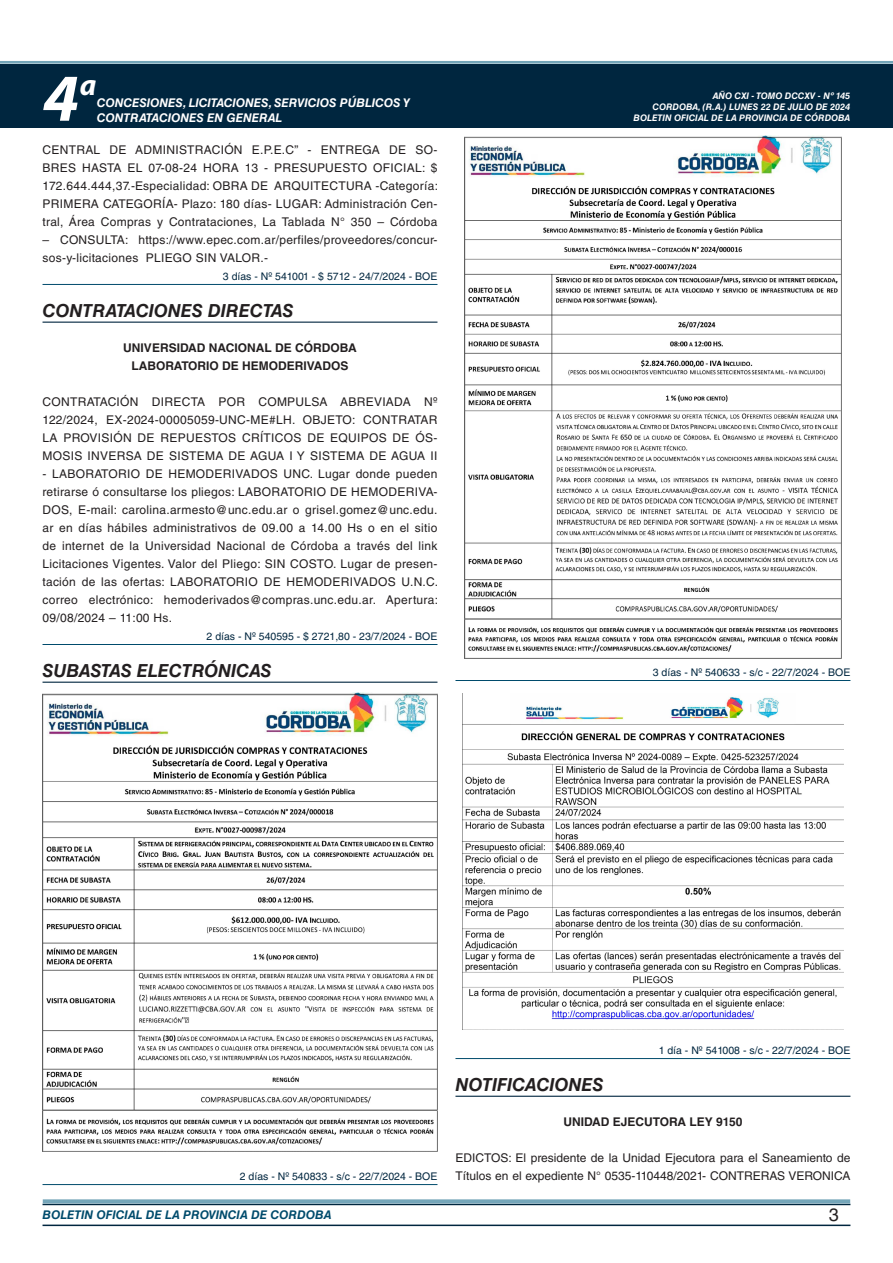
<style>
.page{position:relative;width:893px;height:1263px;background:#fff}
.page>*{position:absolute;margin:0;border:0;box-sizing:border-box;transform-origin:0 0}
.t1{font:italic 700 67.5px "Myriad Pro";color:#fff}
.t2{font:italic 700 30px "Myriad Pro";color:#fff}
.NOMBRE_DE_MINISTERIO{font:italic 700 18px "Helvetica LT Std";color:#231f20}
.t3{font:18px "Helvetica LT Std";color:#231f20}
.TEXTO_BASE{font:12px/18px "Helvetica LT Std";letter-spacing:.025em;color:#231f20;text-align:justify}
.TEXTO_BASE-2{font:12px/18px "Helvetica LT Std";color:#231f20}
.RESUELVE{font:700 12px "Helvetica LT Std";color:#231f20}
.t4{font:italic 700 12px/14.4px "Helvetica LT Std";color:#fff}
.t5{font:italic 700 12px "Helvetica LT Std";color:#004b6c}
.FECHA_DE_VENCIMIENTO{font:10.5px "Helvetica LT Std";color:#00263f}
.t6{font:italic 700 9px/10.8px "Helvetica LT Std";color:#fff;text-align:right}
</style>
<div class="page">
<div style="left:0;top:61px;width:893px;height:6px;background:#fff;opacity:.75"></div>
<hr style="left:43px;top:1224px;width:807px;height:2px;background:#00263f">
<div style="left:42px;top:1198px;width:809px;height:8px;background:#fff;opacity:.75"></div>
<div style="left:0;top:64px;width:893px;height:64px;background:#00263f"></div>
<hr style="left:43px;top:284px;width:394px;height:1px;background:#004b6c">
<hr style="left:43px;top:322px;width:394px;height:1px;background:#00263f">
<hr style="left:43px;top:644px;width:394px;height:1px;background:#004b6c">
<hr style="left:43px;top:682px;width:394px;height:1px;background:#00263f">
<hr style="left:43px;top:1184px;width:394px;height:1px;background:#004b6c">
<img style="left:43px;top:692px;width:394px;height:460px">
<hr style="left:455px;top:680px;width:395px;height:1px;background:#004b6c">
<hr style="left:455px;top:1058px;width:395px;height:1px;background:#004b6c">
<hr style="left:455px;top:1096px;width:395px;height:1px;background:#00263f">
<img style="left:464px;top:135px;width:377px;height:524px">
<img style="left:462px;top:693px;width:381px;height:337px">
<h1 class="t1" style="left:43px;top:54px;width:38px">4</h1>
<h2 class="t2" style="left:80px;top:66px;width:18px">a</h2>
<p class="t4" style="left:97px;top:96px;width:315px">CONCESIONES, LICITACIONES, SERVICIOS PÚBLICOS Y<br>CONTRATACIONES EN GENERAL</p>
<p class="TEXTO_BASE" style="left:43px;top:141px;width:397px">CENTRAL DE ADMINISTRACIÓN E.P.E.C” - ENTREGA DE SO-BRES HASTA EL 07-08-24 HORA 13 - PRESUPUESTO OFICIAL: $ 172.644.444,37.-Especialidad: OBRA DE ARQUITECTURA -Categoría:<br>PRIMERA CATEGORÍA- Plazo: 180 días- LUGAR: Administración Cen&shy;tral, Área Compras y Contrataciones, La Tablada N° 350 – Córdoba</p>
<p class="TEXTO_BASE" style="left:43px;top:231px;width:396px">– CONSULTA: https://www.epec.com.ar/perfiles/proveedores/concur&shy;sos-y-licitaciones PLIEGO SIN VALOR.-</p>
<p class="FECHA_DE_VENCIMIENTO" style="left:223px;top:270px;width:216px">3 días - Nº 541001 - $ 5712 - 24/7/2024 - BOE</p>
<p class="NOMBRE_DE_MINISTERIO" style="left:43px;top:300px;width:252px">CONTRATACIONES DIRECTAS</p>
<p class="RESUELVE" style="left:123px;top:340px;width:235px">UNIVERSIDAD NACIONAL DE CÓRDOBA</p>
<p class="RESUELVE" style="left:131px;top:358px;width:219px">LABORATORIO DE HEMODERIVADOS</p>
<p class="TEXTO_BASE" style="left:43px;top:393px;width:396px">CONTRATACIÓN DIRECTA POR COMPULSA ABREVIADA Nº 122/2024, EX-2024-00005059-UNC-ME#LH. OBJETO: CONTRATAR LA PROVISIÓN DE REPUESTOS CRÍTICOS DE EQUIPOS DE ÓS-MOSIS INVERSA DE SISTEMA DE AGUA I Y SISTEMA DE AGUA II</p>
<p class="TEXTO_BASE" style="left:43px;top:465px;width:397px">- LABORATORIO DE HEMODERIVADOS UNC. Lugar donde pueden retirarse ó consultarse los pliegos: LABORATORIO DE HEMODERIVA-DOS, E-mail: carolina.armesto@unc.edu.ar o grisel.gomez@unc.edu. ar en días hábiles administrativos de 09.00 a 14.00 Hs o en el sitio de internet de la Universidad Nacional de Córdoba a través del link Licitaciones Vigentes. Valor del Pliego: SIN COSTO. Lugar de presen&shy;tación de las ofertas: LABORATORIO DE HEMODERIVADOS U.N.C. correo electrónico: hemoderivados@compras.unc.edu.ar. Apertura:<br>09/08/2024 – 11:00 Hs.</p>
<p class="FECHA_DE_VENCIMIENTO" style="left:207px;top:630px;width:232px">2 días - Nº 540595 - $ 2721,80 - 23/7/2024 - BOE</p>
<p class="NOMBRE_DE_MINISTERIO" style="left:43px;top:660px;width:230px">SUBASTAS ELECTRÓNICAS</p>
<p class="t6" style="left:652px;top:91px;width:199px">AÑO CXI - TOMO DCCXV - Nº 145<br>CORDOBA, (R.A.) LUNES 22 DE JULIO DE 2024</p>
<p class="t6" style="left:634px;top:112px;width:218px">BOLETIN OFICIAL DE LA PROVINCIA DE CÓRDOBA</p>
<p class="FECHA_DE_VENCIMIENTO" style="left:653px;top:666px;width:199px">3 días - Nº 540633 - s/c - 22/7/2024 - BOE</p>
<p class="FECHA_DE_VENCIMIENTO" style="left:240px;top:1170px;width:199px">2 días - Nº 540833 - s/c - 22/7/2024 - BOE</p>
<p class="FECHA_DE_VENCIMIENTO" style="left:659px;top:1044px;width:193px">1 día - Nº 541008 - s/c - 22/7/2024 - BOE</p>
<p class="NOMBRE_DE_MINISTERIO" style="left:455px;top:1074px;width:149px">NOTIFICACIONES</p>
<p class="RESUELVE" style="left:563px;top:1114px;width:181px">UNIDAD EJECUTORA LEY 9150</p>
<p class="TEXTO_BASE-2" style="left:455px;top:1149px;width:396px">EDICTOS: El presidente de la Unidad Ejecutora para el Saneamiento de<br>Títulos en el expediente N° 0535-110448/2021- CONTRERAS VERONICA</p>
<p class="t5" style="left:43px;top:1208px;width:290px">BOLETIN OFICIAL DE LA PROVINCIA DE CORDOBA</p>
<h3 class="t3" style="left:829px;top:1204px;width:12px">3</h3>
</div>
